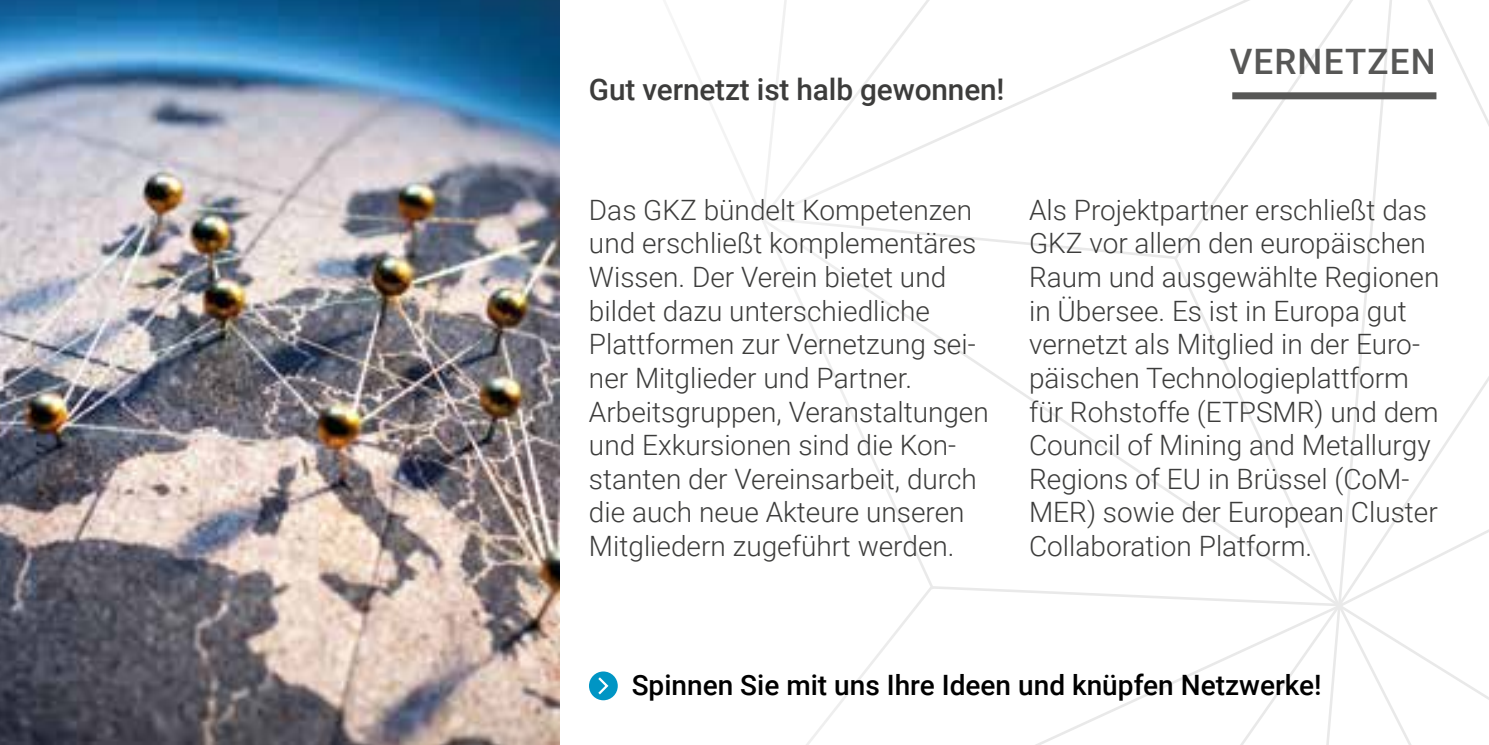
<style>
.page{position:relative;width:1489px;height:745px;background:#fff}
.page>*{position:absolute;margin:0;border:0;box-sizing:border-box;transform-origin:0 0}
.t1{font:500 35px "Roboto";letter-spacing:.035em;color:#575756}
.t2{font:500 29.75px "Roboto";letter-spacing:-.005em;color:#3c3c3b}
.t3{font:300 28px/33.6px "Roboto";color:#3c3c3b}
.t4{font:500 28px "Roboto";color:#000}
</style>
<div class="page">
<svg style="left:1399px;top:0;width:89px;height:124px"></svg>
<svg style="left:1178px;top:0;width:221px;height:261px"></svg>
<svg style="left:958px;top:30px;width:220px;height:102px"></svg>
<svg style="left:958px;top:216px;width:383px;height:278px"></svg>
<svg style="left:1171px;top:254px;width:170px;height:255px"></svg>
<svg style="left:1336px;top:272px;width:152px;height:237px"></svg>
<svg style="left:958px;top:509px;width:530px;height:235px"></svg>
<div style="left:1232px;top:92px;width:204px;height:7px;background:#575756"></div>
<div style="left:589px;top:671px;width:28px;height:28px;background:#0095c4;border-radius:50%"></div>
<svg style="left:598px;top:677px;width:11px;height:18px"></svg>
<img style="left:0;top:0;width:559px;height:744px">
<p class="t2" style="left:589px;top:68px;width:417px">Gut vernetzt ist halb gewonnen!</p>
<p class="t1" style="left:1229px;top:37px;width:208px">VERNETZEN</p>
<p class="t3" style="left:589px;top:192px;width:401px">Das GKZ bündelt Kompetenzen und erschließt komplementäres<br>Wissen. Der Verein bietet und bildet dazu unterschiedliche<br>Plattformen zur Vernetzung sei&shy;ner Mitglieder und Partner.<br>Arbeitsgruppen, Veranstaltungen und Exkursionen sind die Kon&shy;stanten der Vereinsarbeit, durch die auch neue Akteure unseren<br>Mitgliedern zugeführt werden.</p>
<p class="t3" style="left:1029px;top:192px;width:412px">Als Projektpartner erschließt das<br>GKZ vor allem den europäischen<br>Raum und ausgewählte Regionen in Übersee. Es ist in Europa gut vernetzt als Mitglied in der Euro&shy;päischen Technologieplattform für Rohstoffe (ETPSMR) und dem<br>Council of Mining and Metallurgy<br>Regions of EU in Brüssel (CoM-<br>MER) sowie der European Cluster<br>Collaboration Platform.</p>
<p class="t4" style="left:631px;top:665px;width:691px">Spinnen Sie mit uns Ihre Ideen und knüpfen Netzwerke!</p>
</div>
